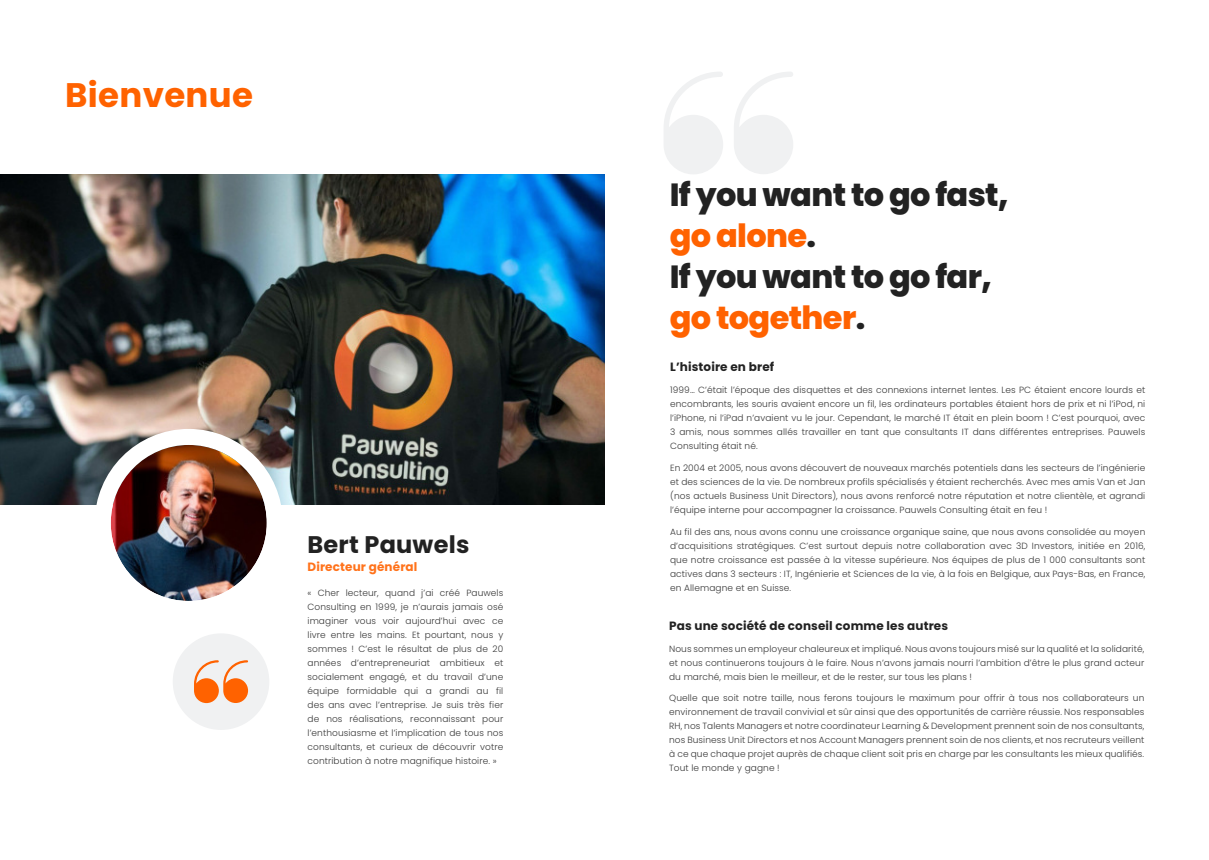
<style>
.page{position:relative;width:1209px;height:860px;background:#fff}
.page>*{position:absolute;margin:0;border:0;box-sizing:border-box;transform-origin:0 0}
.t1{font:700 34px "Poppins";letter-spacing:.01em;color:#ff6200}
.t2{font:800 32px/41px "Poppins";letter-spacing:-.02em;color:#222}
.t3{font:700 24px "Poppins";letter-spacing:.01em;color:#222}
.t4{font:700 12px "Poppins";letter-spacing:.01em;color:#222}
.t5{font:700 12px "Poppins";letter-spacing:.01em;color:#ff721a}
.t6{font:300 9px/14px "Poppins";letter-spacing:.01em;color:#383838;text-align:justify}
.s1{color:#ff6200}
</style>
<div class="page">
<div style="left:173px;top:633px;width:96px;height:97px;background:#f0f1f2;border-radius:50%"></div>
<img style="left:0;top:175px;width:604px;height:329px">
<img style="left:111px;top:445px;width:156px;height:156px;border-radius:78px">
<div style="left:95px;top:429px;width:188px;height:188px;border:16px solid #fff;border-radius:50%"></div>
<svg style="left:194px;top:660px;width:54px;height:43px"></svg>
<svg style="left:664px;top:72px;width:59px;height:102px"></svg>
<svg style="left:734px;top:72px;width:59px;height:102px"></svg>
<h1 class="t1" style="left:65px;top:74px;width:190px">Bienvenue</h1>
<h3 class="t3" style="left:307px;top:529px;width:163px">Bert Pauwels</h3>
<h3 class="t5" style="left:307px;top:559px;width:111px">Directeur général</h3>
<p class="t6" style="left:307px;top:586px;width:197px">« Cher lecteur, quand j’ai créé Pauwels Consulting en 1999, je n’aurais jamais osé imaginer vous voir aujourd’hui avec ce livre entre les mains. Et pourtant, nous y sommes ! C’est le résultat de plus de 20 années d’entrepreneuriat ambitieux et socialement engagé, et du travail d’une équipe formidable qui a grandi au fil des ans avec l’entreprise. Je suis très fier de nos réalisations, reconnaissant pour l’enthousiasme et l’implication de tous nos consultants, et curieux de découvrir votre contribution à notre magnifique histoire. »</p>
<h2 class="t2" style="left:669px;top:177px;width:340px">If you want to go fast, <span class="s1">go alone</span>.<br>If you want to go far, <span class="s1">go together</span>.</h2>
<h3 class="t4" style="left:670px;top:359px;width:106px">L’histoire en bref</h3>
<p class="t6" style="left:670px;top:383px;width:477px">1999… C’était l’époque des disquettes et des connexions internet lentes. Les PC étaient encore lourds et encombrants, les souris avaient encore un fil, les ordinateurs portables étaient hors de prix et ni l’iPod, ni l’iPhone, ni l’iPad n’avaient vu le jour. Cependant, le marché IT était en plein boom ! C’est pourquoi, avec 3 amis, nous sommes allés travailler en tant que consultants IT dans différentes entreprises. Pauwels Consulting était né.</p>
<p class="t6" style="left:670px;top:461px;width:477px">En 2004 et 2005, nous avons découvert de nouveaux marchés potentiels dans les secteurs de l’ingénierie et des sciences de la vie. De nombreux profils spécialisés y étaient recherchés. Avec mes amis Van et Jan (nos actuels Business Unit Directors), nous avons renforcé notre réputation et notre clientèle, et agrandi l’équipe interne pour accompagner la croissance. Pauwels Consulting était en feu !</p>
<p class="t6" style="left:670px;top:525px;width:477px">Au fil des ans, nous avons connu une croissance organique saine, que nous avons consolidée au moyen d’acquisitions stratégiques. C’est surtout depuis notre collaboration avec 3D Investors, initiée en 2016, que notre croissance est passée à la vitesse supérieure. Nos équipes de plus de 1 000 consultants sont actives dans 3 secteurs : IT, Ingénierie et Sciences de la vie, à la fois en Belgique, aux Pays-Bas, en France, en Allemagne et en Suisse.</p>
<h3 class="t4" style="left:669px;top:618px;width:280px">Pas une société de conseil comme les autres</h3>
<p class="t6" style="left:669px;top:641px;width:477px">Nous sommes un employeur chaleureux et impliqué. Nous avons toujours misé sur la qualité et la solidarité, et nous continuerons toujours à le faire. Nous n’avons jamais nourri l’ambition d’être le plus grand acteur du marché, mais bien le meilleur, et de le rester, sur tous les plans !</p>
<p class="t6" style="left:669px;top:691px;width:477px">Quelle que soit notre taille, nous ferons toujours le maximum pour offrir à tous nos collaborateurs un environnement de travail convivial et sûr ainsi que des opportunités de carrière réussie. Nos responsables RH, nos Talents Managers et notre coordinateur Learning &amp; Development prennent soin de nos consultants, nos Business Unit Directors et nos Account Managers prennent soin de nos clients, et nos recruteurs veillent à ce que chaque projet auprès de chaque client soit pris en charge par les consultants les mieux qualifiés.<br>Tout le monde y gagne !</p>
</div>
